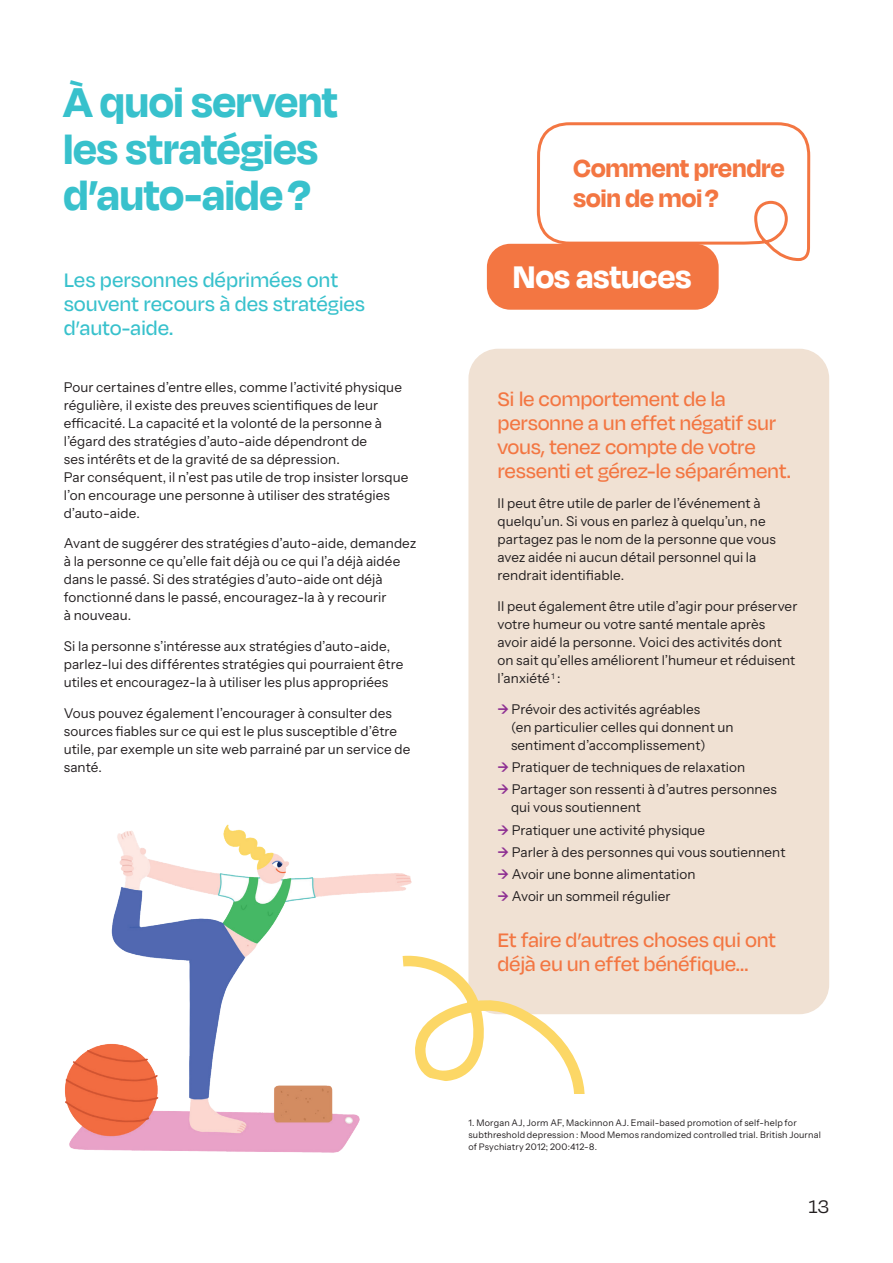
<style>
.page{position:relative;width:893px;height:1263px;background:#fff}
.page>*{position:absolute;margin:0;border:0;box-sizing:border-box;transform-origin:0 0}
.t1{font:700 48px/46.5px "Degular Display";letter-spacing:.005em;color:#38c1cc}
.t2{font:700 36px "Degular Display";letter-spacing:.01em;color:#fff}
.t3{font:700 28.5px/30px "Degular Display";letter-spacing:.01em;color:#f37642}
.t4{font:500 22.5px/24px "Degular";letter-spacing:-.015em;color:#f37642}
.t5{font:500 22.5px/24px "Degular";letter-spacing:-.005em;color:#38c1cc}
.t6{font:21px "Degular";color:#231f20}
.t7{font:13.5px/18px "Instrument Sans";letter-spacing:.005em;color:#231f20}
.t8{font:9px/12px "Instrument Sans";letter-spacing:.02em;color:#231f20}
.s1{font-weight:600;color:#8d2e92}
</style>
<div class="page">
<img style="left:65px;top:824px;width:347px;height:329px">
<div style="left:468px;top:349px;width:361px;height:665px;background:#f0e1d3;border-radius:30px"></div>
<div style="left:487px;top:244px;width:232px;height:66px;background:#f37642;border-radius:23px"></div>
<svg style="left:535px;top:122px;width:276px;height:141px"></svg>
<svg style="left:392px;top:952px;width:194px;height:160px"></svg>
<div style="left:546px;top:1094px;width:87px;height:41px;background:#fff"></div>
<h1 class="t1" style="left:64px;top:77px;width:275px">À quoi servent les stratégies d’auto-aide ?</h1>
<h3 class="t5" style="left:64px;top:267px;width:303px">Les personnes déprimées ont souvent recours à des stratégies d’auto-aide.</h3>
<p class="t7" style="left:64px;top:378px;width:346px">Pour certaines d’entre elles, comme l’activité physique régulière, il existe des preuves scientifiques de leur efficacité. La capacité et la volonté de la personne à l’égard des stratégies d’auto-aide dépendront de<br>ses intérêts et de la gravité de sa dépression.<br>Par conséquent, il n’est pas utile de trop insister lorsque l’on encourage une personne à utiliser des stratégies d’auto-aide.</p>
<p class="t7" style="left:64px;top:535px;width:354px">Avant de suggérer des stratégies d’auto-aide, demandez à la personne ce qu’elle fait déjà ou ce qui l’a déjà aidée dans le passé. Si des stratégies d’auto-aide ont déjà fonctionné dans le passé, encouragez-la à y recourir<br>à nouveau.</p>
<p class="t7" style="left:64px;top:637px;width:341px">Si la personne s’intéresse aux stratégies d’auto-aide, parlez-lui des différentes stratégies qui pourraient être utiles et encouragez-la à utiliser les plus appropriées</p>
<p class="t7" style="left:64px;top:704px;width:348px">Vous pouvez également l’encourager à consulter des sources fiables sur ce qui est le plus susceptible d’être utile, par exemple un site web parrainé par un service de santé.</p>
<h3 class="t3" style="left:573px;top:152px;width:213px">Comment prendre soin de moi ?</h3>
<h2 class="t2" style="left:513px;top:255px;width:179px">Nos astuces</h2>
<h3 class="t4" style="left:497px;top:386px;width:295px">Si le comportement de la personne a un effet négatif sur vous, tenez compte de votre ressenti et gérez-le séparément.</h3>
<p class="t7" style="left:497px;top:495px;width:280px">Il peut être utile de parler de l’événement à quelqu’un. Si vous en parlez à quelqu’un, ne partagez pas le nom de la personne que vous avez aidée ni aucun détail personnel qui la rendrait identifiable.</p>
<p class="t7" style="left:497px;top:597px;width:301px">Il peut également être utile d’agir pour préserver votre humeur ou votre santé mentale après avoir aidé la personne. Voici des activités dont on sait qu’elles améliorent l’humeur et réduisent l’anxiété <sup>1</sup> :</p>
<p class="t7" style="left:511px;top:700px;width:224px;text-indent:-14px"><span class="s1">-&gt;</span> Prévoir des activités agréables<br>(en particulier celles qui donnent un sentiment d’accomplissement)</p>
<p class="t7" style="left:497px;top:756px;width:281px;line-height:22.2px"><span class="s1">-&gt;</span> Pratiquer de techniques de relaxation<br><span class="s1">-&gt;</span> Partager son ressenti à d’autres personnes</p>
<p class="t7" style="left:497px;top:797px;width:289px;line-height:22.2px;text-indent:14px">qui vous soutiennent<br><span class="s1">-&gt;</span> Pratiquer une activité physique<br><span class="s1">-&gt;</span> Parler à des personnes qui vous soutiennent <span class="s1">-&gt;</span> Avoir une bonne alimentation<br><span class="s1">-&gt;</span> Avoir un sommeil régulier</p>
<h3 class="t4" style="left:497px;top:927px;width:280px">Et faire d’autres choses qui ont déjà eu un effet bénéfique…</h3>
<p class="t8" style="left:468px;top:1117px;width:354px">1. Morgan AJ, Jorm AF, Mackinnon AJ. Email-based promotion of self-help for subthreshold depression : Mood Memos randomized controlled trial. British Journal of Psychiatry 2012; 200:412-8.</p>
<h3 class="t6" style="left:808px;top:1193px;width:22px">13</h3>
</div>
